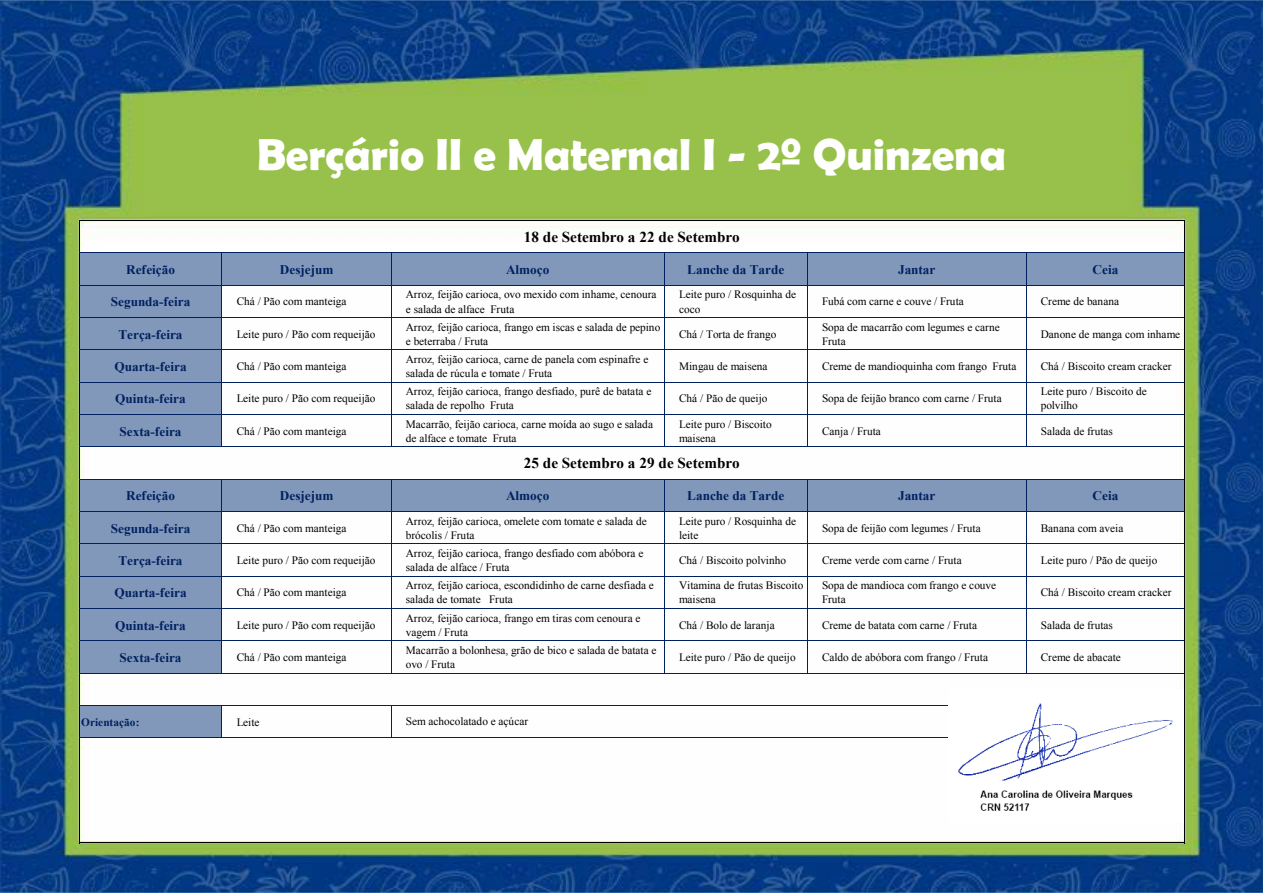
<style>
.page{position:relative;width:1263px;height:893px;background:#fff}
.page>*{position:absolute;margin:0;border:0;box-sizing:border-box;transform-origin:0 0}
.t1{font:700 45px "Berlin Sans FB Demi";color:#fff}
.t2{font:700 15.15px "Times New Roman";color:#000}
.t3{font:700 13.2px "Times New Roman";color:#002060}
.t4{font:11.25px/14.2px "Times New Roman";color:#000}
.t5{font:700 11.25px "Times New Roman";color:#002060}
</style>
<div class="page">
<img style="left:0;top:0;width:1263px;height:893px">
<div style="left:80px;top:253px;width:1105px;height:32px;background:#8198ba"></div>
<div style="left:80px;top:285px;width:142px;height:162px;background:#8198ba"></div>
<div style="left:80px;top:479px;width:1105px;height:32px;background:#8198ba"></div>
<div style="left:80px;top:511px;width:142px;height:162px;background:#8198ba"></div>
<div style="left:80px;top:705px;width:142px;height:33px;background:#8198ba"></div>
<hr style="left:222px;top:253px;width:1px;height:194px;background:#002060">
<hr style="left:391px;top:253px;width:1px;height:194px;background:#002060">
<hr style="left:664px;top:253px;width:1px;height:194px;background:#002060">
<hr style="left:807px;top:253px;width:1px;height:194px;background:#002060">
<hr style="left:1026px;top:253px;width:1px;height:194px;background:#002060">
<hr style="left:222px;top:479px;width:1px;height:194px;background:#002060">
<hr style="left:391px;top:479px;width:1px;height:194px;background:#002060">
<hr style="left:79px;top:220px;width:1px;height:623px;background:#000">
<hr style="left:1184px;top:221px;width:1px;height:622px;background:#000">
<hr style="left:222px;top:706px;width:1px;height:32px;background:#002060">
<hr style="left:391px;top:706px;width:1px;height:32px;background:#002060">
<hr style="left:664px;top:479px;width:1px;height:194px;background:#002060">
<hr style="left:807px;top:479px;width:1px;height:194px;background:#002060">
<hr style="left:1026px;top:479px;width:1px;height:194px;background:#002060">
<hr style="left:80px;top:220px;width:1105px;height:1px;background:#000">
<hr style="left:80px;top:252px;width:1104px;height:1px;background:#002060">
<hr style="left:80px;top:285px;width:1104px;height:1px;background:#002060">
<hr style="left:80px;top:317px;width:1104px;height:1px;background:#002060">
<hr style="left:80px;top:349px;width:1104px;height:1px;background:#002060">
<hr style="left:80px;top:382px;width:1104px;height:1px;background:#002060">
<hr style="left:80px;top:414px;width:1104px;height:1px;background:#002060">
<hr style="left:80px;top:446px;width:1104px;height:1px;background:#002060">
<hr style="left:80px;top:479px;width:1104px;height:1px;background:#002060">
<hr style="left:80px;top:511px;width:1104px;height:1px;background:#002060">
<hr style="left:80px;top:543px;width:1104px;height:1px;background:#002060">
<hr style="left:80px;top:576px;width:1104px;height:1px;background:#002060">
<hr style="left:80px;top:608px;width:1104px;height:1px;background:#002060">
<hr style="left:80px;top:640px;width:1104px;height:1px;background:#002060">
<hr style="left:80px;top:673px;width:1104px;height:1px;background:#002060">
<hr style="left:80px;top:705px;width:1104px;height:1px;background:#002060">
<hr style="left:80px;top:737px;width:1104px;height:1px;background:#002060">
<hr style="left:80px;top:842px;width:1105px;height:1px;background:#000">
<img style="left:948px;top:690px;width:235px;height:132px">
<p class="t1" style="left:257px;top:128px;width:750px">Berçário II e Maternal I - 2º Quinzena</p>
<p class="t2" style="left:524px;top:226px;width:217px">18 de Setembro a 22 de Setembro</p>
<p class="t3" style="left:126px;top:260px;width:50px">Refeição</p>
<p class="t3" style="left:280px;top:260px;width:55px">Desjejum</p>
<p class="t3" style="left:506px;top:260px;width:45px">Almoço</p>
<p class="t3" style="left:687px;top:260px;width:98px">Lanche da Tarde</p>
<p class="t3" style="left:898px;top:260px;width:39px">Jantar</p>
<p class="t3" style="left:1092px;top:260px;width:27px">Ceia</p>
<p class="t3" style="left:111px;top:293px;width:81px">Segunda-feira</p>
<p class="t4" style="left:237px;top:294px;width:111px">Chá / Pão com manteiga</p>
<p class="t4" style="left:406px;top:287px;width:252px">Arroz, feijão carioca, ovo mexido com inhame, cenoura e salada de alface Fruta</p>
<p class="t4" style="left:679px;top:287px;width:119px">Leite puro / Rosquinha de coco</p>
<p class="t4" style="left:822px;top:294px;width:143px">Fubá com carne e couve / Fruta</p>
<p class="t4" style="left:1041px;top:294px;width:80px">Creme de banana</p>
<p class="t3" style="left:118px;top:325px;width:66px">Terça-feira</p>
<p class="t4" style="left:237px;top:327px;width:140px">Leite puro / Pão com requeijão</p>
<p class="t4" style="left:406px;top:319px;width:256px">Arroz, feijão carioca, frango em iscas e salada de pepino e beterraba / Fruta</p>
<p class="t4" style="left:679px;top:327px;width:99px">Chá / Torta de frango</p>
<p class="t4" style="left:822px;top:319px;width:179px">Sopa de macarrão com legumes e carne<br>Fruta</p>
<p class="t4" style="left:1041px;top:327px;width:141px">Danone de manga com inhame</p>
<p class="t3" style="left:115px;top:357px;width:74px">Quarta-feira</p>
<p class="t4" style="left:237px;top:359px;width:111px">Chá / Pão com manteiga</p>
<p class="t4" style="left:406px;top:352px;width:244px">Arroz, feijão carioca, carne de panela com espinafre e salada de rúcula e tomate / Fruta</p>
<p class="t4" style="left:679px;top:359px;width:90px">Mingau de maisena</p>
<p class="t4" style="left:822px;top:359px;width:196px">Creme de mandioquinha com frango Fruta</p>
<p class="t4" style="left:1041px;top:359px;width:132px">Chá / Biscoito cream cracker</p>
<p class="t3" style="left:115px;top:390px;width:72px">Quinta-feira</p>
<p class="t4" style="left:237px;top:391px;width:140px">Leite puro / Pão com requeijão</p>
<p class="t4" style="left:406px;top:384px;width:247px">Arroz, feijão carioca, frango desfiado, purê de batata e salada de repolho Fruta</p>
<p class="t4" style="left:679px;top:391px;width:90px">Chá / Pão de queijo</p>
<p class="t4" style="left:822px;top:391px;width:181px">Sopa de feijão branco com carne / Fruta</p>
<p class="t4" style="left:1041px;top:384px;width:108px">Leite puro / Biscoito de polvilho</p>
<p class="t3" style="left:120px;top:422px;width:64px">Sexta-feira</p>
<p class="t4" style="left:237px;top:424px;width:111px">Chá / Pão com manteiga</p>
<p class="t4" style="left:406px;top:416px;width:249px">Macarrão, feijão carioca, carne moída ao sugo e salada de alface e tomate Fruta</p>
<p class="t4" style="left:679px;top:416px;width:94px">Leite puro / Biscoito maisena</p>
<p class="t4" style="left:822px;top:424px;width:60px">Canja / Fruta</p>
<p class="t4" style="left:1041px;top:424px;width:74px">Salada de frutas</p>
<p class="t2" style="left:524px;top:452px;width:217px">25 de Setembro a 29 de Setembro</p>
<p class="t3" style="left:126px;top:487px;width:50px">Refeição</p>
<p class="t3" style="left:280px;top:487px;width:55px">Desjejum</p>
<p class="t3" style="left:506px;top:487px;width:45px">Almoço</p>
<p class="t3" style="left:687px;top:487px;width:98px">Lanche da Tarde</p>
<p class="t3" style="left:898px;top:487px;width:39px">Jantar</p>
<p class="t3" style="left:1092px;top:487px;width:27px">Ceia</p>
<p class="t3" style="left:111px;top:519px;width:81px">Segunda-feira</p>
<p class="t4" style="left:237px;top:521px;width:111px">Chá / Pão com manteiga</p>
<p class="t4" style="left:406px;top:513px;width:242px">Arroz, feijão carioca, omelete com tomate e salada de brócolis / Fruta</p>
<p class="t4" style="left:679px;top:513px;width:119px">Leite puro / Rosquinha de leite</p>
<p class="t4" style="left:822px;top:521px;width:160px">Sopa de feijão com legumes / Fruta</p>
<p class="t4" style="left:1041px;top:521px;width:84px">Banana com aveia</p>
<p class="t3" style="left:118px;top:551px;width:66px">Terça-feira</p>
<p class="t4" style="left:237px;top:553px;width:140px">Leite puro / Pão com requeijão</p>
<p class="t4" style="left:406px;top:546px;width:239px">Arroz, feijão carioca, frango desfiado com abóbora e salada de alface / Fruta</p>
<p class="t4" style="left:679px;top:553px;width:109px">Chá / Biscoito polvinho</p>
<p class="t4" style="left:822px;top:553px;width:141px">Creme verde com carne / Fruta</p>
<p class="t4" style="left:1041px;top:553px;width:118px">Leite puro / Pão de queijo</p>
<p class="t3" style="left:115px;top:584px;width:74px">Quarta-feira</p>
<p class="t4" style="left:237px;top:585px;width:111px">Chá / Pão com manteiga</p>
<p class="t4" style="left:406px;top:578px;width:250px">Arroz, feijão carioca, escondidinho de carne desfiada e salada de tomate Fruta</p>
<p class="t4" style="left:679px;top:578px;width:126px">Vitamina de frutas Biscoito maisena</p>
<p class="t4" style="left:822px;top:578px;width:176px">Sopa de mandioca com frango e couve<br>Fruta</p>
<p class="t4" style="left:1041px;top:585px;width:132px">Chá / Biscoito cream cracker</p>
<p class="t3" style="left:115px;top:616px;width:72px">Quinta-feira</p>
<p class="t4" style="left:237px;top:618px;width:140px">Leite puro / Pão com requeijão</p>
<p class="t4" style="left:406px;top:610px;width:236px">Arroz, feijão carioca, frango em tiras com cenoura e vagem / Fruta</p>
<p class="t4" style="left:679px;top:618px;width:97px">Chá / Bolo de laranja</p>
<p class="t4" style="left:822px;top:618px;width:157px">Creme de batata com carne / Fruta</p>
<p class="t4" style="left:1041px;top:618px;width:74px">Salada de frutas</p>
<p class="t3" style="left:120px;top:648px;width:64px">Sexta-feira</p>
<p class="t4" style="left:237px;top:650px;width:111px">Chá / Pão com manteiga</p>
<p class="t4" style="left:406px;top:643px;width:252px">Macarrão a bolonhesa, grão de bico e salada de batata e ovo / Fruta</p>
<p class="t4" style="left:679px;top:650px;width:118px">Leite puro / Pão de queijo</p>
<p class="t4" style="left:822px;top:650px;width:168px">Caldo de abóbora com frango / Fruta</p>
<p class="t4" style="left:1041px;top:650px;width:82px">Creme de abacate</p>
<p class="t5" style="left:81px;top:714px;width:60px">Orientação:</p>
<p class="t4" style="left:237px;top:714px;width:24px">Leite</p>
<p class="t4" style="left:406px;top:714px;width:124px">Sem achocolatado e açúcar</p>
</div>
